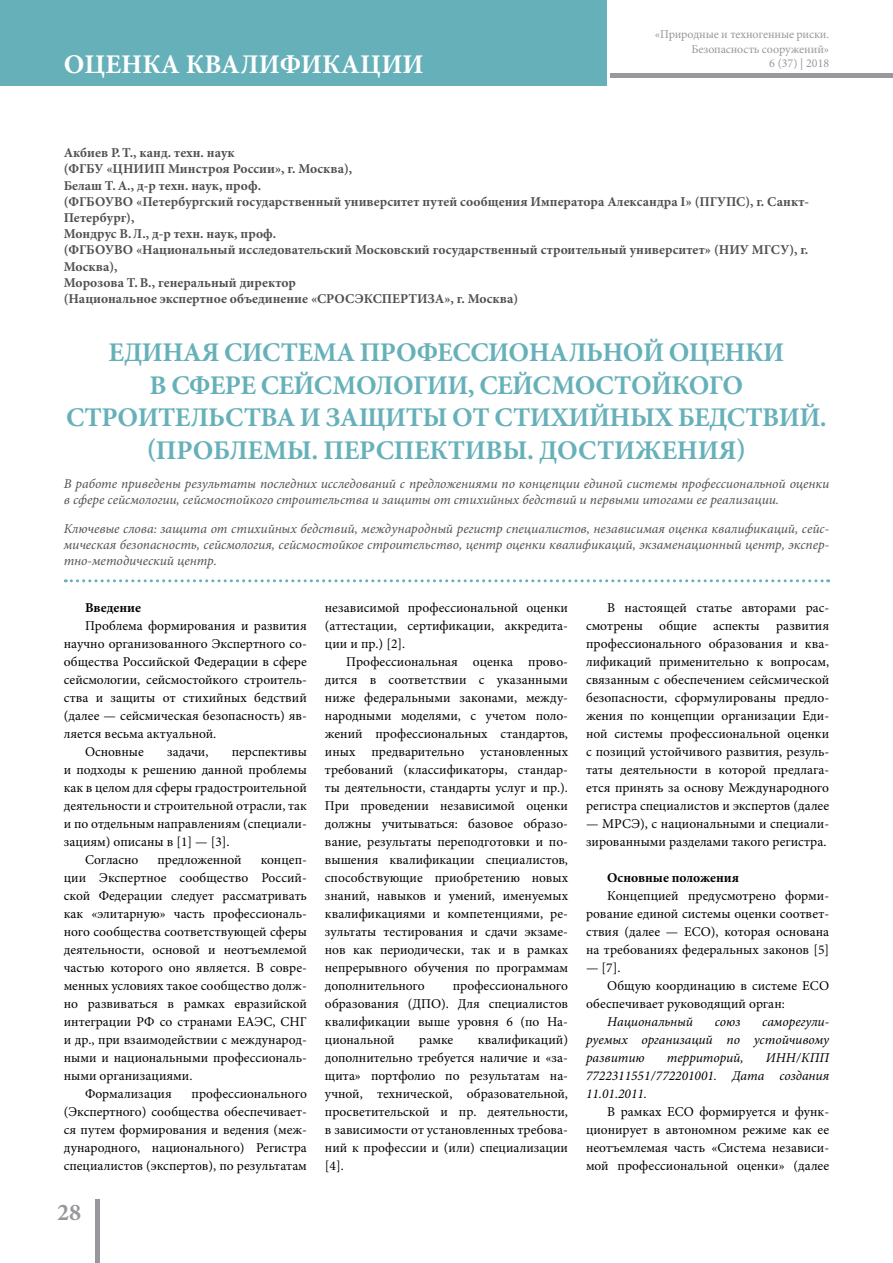
<style>
.page{position:relative;width:893px;height:1263px;background:#fff}
.page>*{position:absolute;margin:0;border:0;box-sizing:border-box;transform-origin:0 0}
.t1{font:700 27px/32.4px "Minion Pro";letter-spacing:-.02em;color:#66b1b9;text-align:center}
.t2{font:700 27px "Minion Pro";color:#fff}
.t3{font:700 24px "Minion Pro";color:#98989c}
.t4{font:13.5px/18px "Minion Pro";color:#000;text-align:justify}
.t5{font:italic 13.5px/16.2px "Minion Pro";color:#504f53}
.t6{font:700 13.5px/16.2px "Minion Pro";color:#504f53}
.t7{font:italic 13.5px/18px "Minion Pro";color:#000;text-align:justify}
.t8{font:700 13.5px "Minion Pro";color:#000}
.t9{font:12px/14.4px "Minion Pro";letter-spacing:-.01em;color:#98989c;text-align:right}
</style>
<div class="page">
<hr style="left:96px;top:1199px;width:4px;height:64px;background:#98989c">
<div style="left:610px;top:73px;width:282px;height:5px;background:#98989c"></div>
<div style="left:0;top:0;width:606px;height:85px;background:#66b1b9"></div>
<svg style="left:65px;top:579px;width:764px;height:3px"></svg>
<p class="t9" style="left:655px;top:28px;width:176px">«Природные и техногенные риски.<br>Безопасность сооружений»</p>
<h1 class="t2" style="left:64px;top:53px;width:361px">ОЦЕНКА КВАЛИФИКАЦИИ</h1>
<p class="t9" style="left:769px;top:57px;width:61px">6 (37) | 2018</p>
<p class="t6" style="left:64px;top:146px;width:747px">Акбиев Р. Т., канд. техн. наук<br>(ФГБУ «ЦНИИП Минстроя России», г. Москва),<br>Белаш Т. А., д-р техн. наук, проф.<br>(ФГБОУВО «Петербургский государственный университет путей сообщения Императора Александра I» (ПГУПС), г. Санкт-Петербург),<br>Мондрус В. Л., д-р техн. наук, проф.<br>(ФГБОУВО «Национальный исследовательский Московский государственный строительный университет» (НИУ МГСУ), г.<br>Москва),<br>Морозова Т. В., генеральный директор<br>(Национальное экспертное объединение «СРОСЭКСПЕРТИЗА», г. Москва)</p>
<h1 class="t1" style="left:66px;top:339px;width:762px">ЕДИНАЯ СИСТЕМА ПРОФЕССИОНАЛЬНОЙ ОЦЕНКИ<br>В СФЕРЕ СЕЙСМОЛОГИИ, СЕЙСМОСТОЙКОГО СТРОИТЕЛЬСТВА И ЗАЩИТЫ ОТ СТИХИЙНЫХ БЕДСТВИЙ. (ПРОБЛЕМЫ. ПЕРСПЕКТИВЫ. ДОСТИЖЕНИЯ)</h1>
<p class="t5" style="left:64px;top:476px;width:767px">В работе приведены результаты последних исследований с предложениями по концепции единой системы профессиональной оценки в сфере сейсмологии, сейсмостойкого строительства и защиты от стихийных бедствий и первыми итогами ее реализации.</p>
<p class="t5" style="left:64px;top:521px;width:767px;text-align:justify">Ключевые слова: защита от стихийных бедствий, международный регистр специалистов, независимая оценка квалификаций, сейс&shy;мическая безопасность, сейсмология, сейсмостойкое строительство, центр оценки квалификаций, экзаменационный центр, экспер&shy;тно-методический центр.</p>
<p class="t8" style="left:85px;top:602px;width:57px">Введение</p>
<p class="t4" style="left:85px;top:618px;width:223px">Проблема формирования и развития</p>
<p class="t4" style="left:64px;top:636px;width:245px">научно организованного Экспертного со-</p>
<p class="t4" style="left:64px;top:654px;width:245px">общества Российской Федерации в сфере</p>
<p class="t4" style="left:64px;top:672px;width:245px">сейсмологии, сейсмостойкого строитель-</p>
<p class="t4" style="left:64px;top:690px;width:245px">ства и защиты от стихийных бедствий</p>
<p class="t4" style="left:64px;top:708px;width:245px">(далее — сейсмическая безопасность) яв-</p>
<p class="t4" style="left:64px;top:726px;width:154px">ляется весьма актуальной.</p>
<p class="t4" style="left:85px;top:744px;width:60px">Основные</p>
<p class="t4" style="left:167px;top:744px;width:43px">задачи,</p>
<p class="t4" style="left:232px;top:744px;width:77px">перспективы</p>
<p class="t4" style="left:64px;top:762px;width:245px">и подходы к решению данной проблемы</p>
<p class="t4" style="left:64px;top:780px;width:245px">как в целом для сферы градостроительной</p>
<p class="t4" style="left:64px;top:798px;width:245px">деятельности и строительной отрасли, так</p>
<p class="t4" style="left:64px;top:816px;width:245px">и по отдельным направлениям (специали-</p>
<p class="t4" style="left:64px;top:834px;width:167px">зациям) описаны в [1] — [3].</p>
<p class="t4" style="left:85px;top:852px;width:55px">Согласно</p>
<p class="t4" style="left:157px;top:852px;width:86px">предложенной</p>
<p class="t4" style="left:261px;top:852px;width:48px">концеп-</p>
<p class="t4" style="left:64px;top:870px;width:245px">ции Экспертное сообщество Россий-</p>
<p class="t4" style="left:64px;top:888px;width:245px">ской Федерации следует рассматривать</p>
<p class="t4" style="left:64px;top:906px;width:245px">как «элитарную» часть профессиональ-</p>
<p class="t4" style="left:64px;top:924px;width:245px">ного сообщества соответствующей сферы</p>
<p class="t4" style="left:64px;top:942px;width:245px">деятельности, основой и неотъемлемой</p>
<p class="t4" style="left:64px;top:960px;width:245px">частью которого оно является. В совре-</p>
<p class="t4" style="left:64px;top:978px;width:245px">менных условиях такое сообщество долж-</p>
<p class="t4" style="left:64px;top:996px;width:245px">но развиваться в рамках евразийской</p>
<p class="t4" style="left:64px;top:1014px;width:245px">интеграции РФ со странами ЕАЭС, СНГ</p>
<p class="t4" style="left:64px;top:1032px;width:245px">и др., при взаимодействии с международ-</p>
<p class="t4" style="left:64px;top:1050px;width:245px">ными и национальными профессиональ-</p>
<p class="t4" style="left:64px;top:1068px;width:130px">ными организациями.</p>
<p class="t4" style="left:85px;top:1086px;width:88px">Формализация</p>
<p class="t4" style="left:64px;top:1086px;width:245px;text-indent:128px">профессионального (Экспертного) сообщества обеспечивает&shy;ся путем формирования и ведения (меж&shy;дународного, национального) Регистра специалистов (экспертов), по результатам</p>
<h2 class="t3" style="left:57px;top:1202px;width:25px">28</h2>
<p class="t4" style="left:325px;top:600px;width:245px">независимой профессиональной оценки (аттестации, сертификации, аккредита&shy;ции и пр.) [2].</p>
<p class="t4" style="left:325px;top:654px;width:245px;text-indent:21px">Профессиональная оценка прово&shy;дится в соответствии с указанными ниже федеральными законами, между&shy;народными моделями, с учетом поло&shy;жений профессиональных стандартов, иных предварительно установленных требований (классификаторы, стандар&shy;ты деятельности, стандарты услуг и пр.).<br>При проведении независимой оценки должны учитываться: базовое образо&shy;вание, результаты переподготовки и по&shy;вышения квалификации специалистов, способствующие приобретению новых знаний, навыков и умений, именуемых квалификациями и компетенциями, ре&shy;зультаты тестирования и сдачи экзаме&shy;нов как периодически, так и в рамках непрерывного обучения по программам дополнительного</p>
<p class="t4" style="left:325px;top:978px;width:245px;text-indent:128px">профессионального образования (ДПО). Для специалистов квалификации выше уровня 6 (по На&shy;циональной</p>
<p class="t4" style="left:325px;top:1032px;width:245px;text-indent:153px">квалификаций) дополнительно требуется наличие и «за&shy;щита» портфолио по результатам на&shy;учной, технической, образовательной, просветительской и пр. деятельности, в зависимости от установленных требова&shy;ний к профессии и (или) специализации [4].</p>
<p class="t4" style="left:419px;top:1032px;width:36px">рамке</p>
<p class="t4" style="left:586px;top:599px;width:245px;text-indent:21px">В настоящей статье авторами рас&shy;смотрены общие аспекты развития профессионального образования и ква&shy;лификаций применительно к вопросам, связанным с обеспечением сейсмической безопасности, сформулированы предло&shy;жения по концепции организации Еди&shy;ной системы профессиональной оценки с позиций устойчивого развития, резуль&shy;таты деятельности в которой предлага&shy;ется принять за основу Международного регистра специалистов и экспертов (далее</p>
<p class="t4" style="left:586px;top:815px;width:245px">— МРСЭ), с национальными и специали&shy;зированными разделами такого регистра.</p>
<p class="t8" style="left:607px;top:872px;width:133px">Основные положения</p>
<p class="t4" style="left:586px;top:887px;width:245px;text-indent:21px">Концепцией предусмотрено форми&shy;рование единой системы оценки соответ&shy;ствия (далее — ЕСО), которая основана на требованиях федеральных законов [5]</p>
<p class="t4" style="left:586px;top:959px;width:36px">— [7].</p>
<p class="t4" style="left:607px;top:977px;width:223px">Общую координацию в системе ЕСО</p>
<p class="t4" style="left:586px;top:995px;width:200px">обеспечивает руководящий орган:</p>
<p class="t7" style="left:607px;top:1013px;width:87px">Национальный</p>
<p class="t7" style="left:715px;top:1013px;width:27px">союз</p>
<p class="t7" style="left:586px;top:1013px;width:245px;text-indent:176px">саморегули&shy;руемых организаций по устойчивому развитию</p>
<p class="t7" style="left:586px;top:1049px;width:245px;text-indent:180px">ИНН / КПП 7722311551 / 772201001. Дата создания 11.01.2011.</p>
<p class="t4" style="left:586px;top:1103px;width:245px;text-indent:21px">В рамках ЕСО формируется и функ&shy;ционирует в автономном режиме как ее неотъемлемая часть «Система независи&shy;мой профессиональной оценки» (далее</p>
<p class="t7" style="left:667px;top:1049px;width:78px">территорий,</p>
</div>
